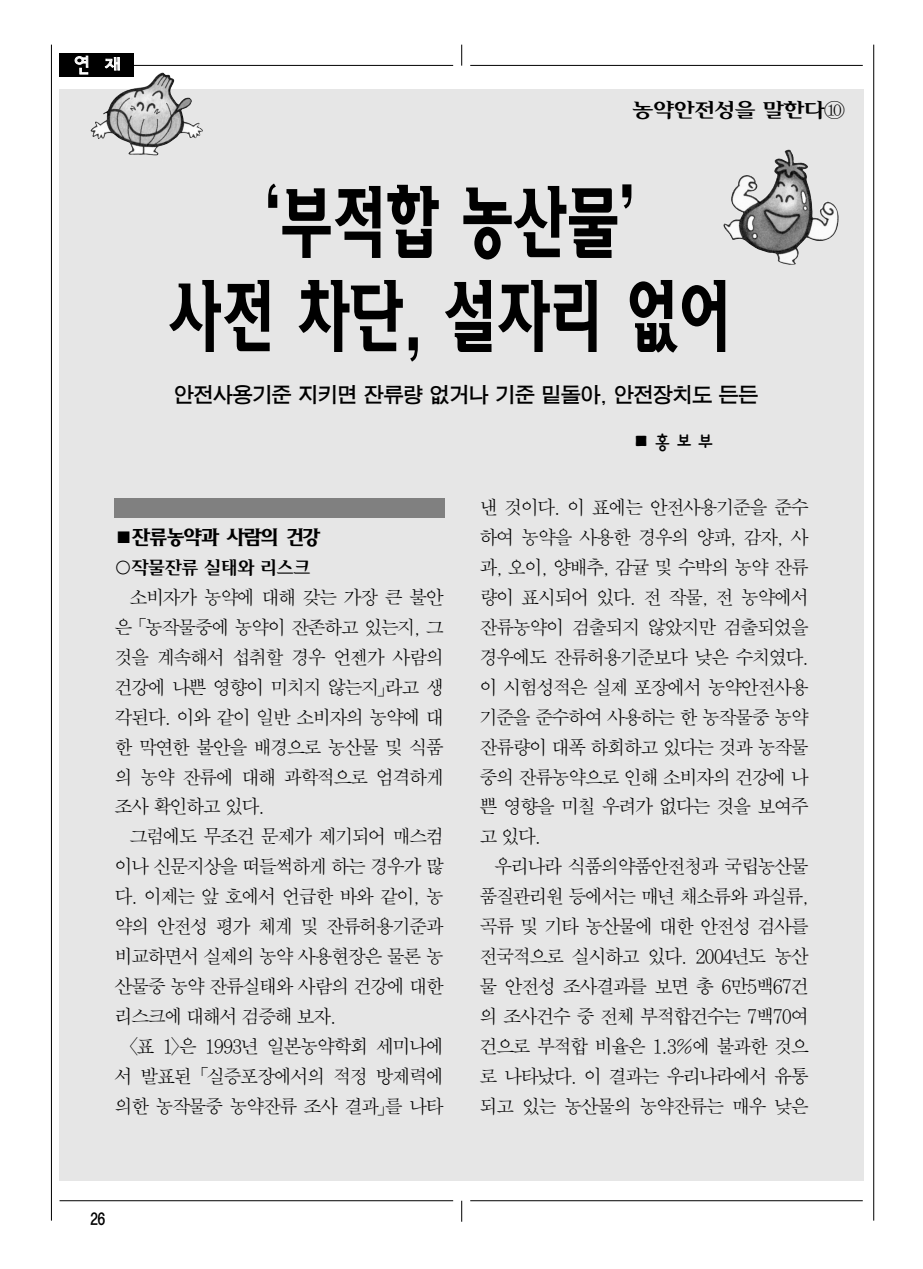
<style>
.page{position:relative;width:923px;height:1269px;background:#fff}
.page>*{position:absolute;margin:0;border:0;box-sizing:border-box;transform-origin:0 0}
.t1{font:78.4px/94px "Soma B";letter-spacing:-.04em;color:#000;text-align:center;scale:.7 1}
.t2{font:21px "SM Ago T";letter-spacing:-.07em;color:#000}
.t3{font:20.12px "Iris L";letter-spacing:-.075em;color:#000;scale:1.1 1}
.t4{font:19.25px/29.9px "SM Amu S";letter-spacing:-.12em;color:#000;text-align:justify}
.t5{font:19.25px "Gasi B";letter-spacing:-.105em;color:#000}
.t6{font:19.25px "Pino M";color:#fff;scale:1.1 1}
.t7{font:18.38px "Iris L";letter-spacing:-.075em;color:#000}
.t8{font:17.5px "Baek M";color:#000}
.t9{font:14px "Cstre L";color:#000;scale:.85 1}
</style>
<div class="page">
<div style="left:60px;top:89px;width:803px;height:1092px;background:#e6e6e6"></div>
<hr style="left:873px;top:45px;width:1px;height:1175px;background:#000">
<hr style="left:60px;top:65px;width:393px;height:1px;background:#000">
<hr style="left:470px;top:65px;width:392px;height:1px;background:#000">
<hr style="left:51px;top:45px;width:1px;height:1175px;background:#000">
<svg style="left:461px;top:45px;width:1px;height:21px"></svg>
<hr style="left:60px;top:1200px;width:393px;height:1px;background:#000">
<hr style="left:470px;top:1200px;width:392px;height:1px;background:#000">
<svg style="left:461px;top:1200px;width:1px;height:22px"></svg>
<div style="left:114px;top:498px;width:330px;height:20px;background:#808080"></div>
<div style="left:60px;top:53px;width:74px;height:24px;background:#000"></div>
<img style="left:90px;top:72px;width:113px;height:84px">
<img style="left:723px;top:149px;width:116px;height:116px">
<p class="t6" style="left:71px;top:56px;width:49px">연 재</p>
<p class="t3" style="left:631px;top:100px;width:196px">농약안전성을 말한다⑩</p>
<h1 class="t1" style="left:168px;top:179px;width:807px">‘부적합 농산물’ 사전 차단, 설자리 없어</h1>
<p class="t2" style="left:173px;top:385px;width:586px">안전사용기준 지키면 잔류량 없거나 기준 밑돌아, 안전장치도 든든</p>
<p class="t8" style="left:632px;top:435px;width:83px">■홍보부</p>
<p class="t5" style="left:114px;top:528px;width:208px">■잔류농약과 사람의 건강</p>
<p class="t7" style="left:114px;top:559px;width:198px">○작물잔류 실태와 리스크</p>
<p class="t4" style="left:114px;top:583px;width:331px;text-indent:15px">소비자가 농약에 대해 갖는 가장 큰 불안 은「농작물중에 농약이 잔존하고 있는지, 그 것을 계속해서 섭취할 경우 언젠가 사람의 건강에 나쁜 영향이 미치지 않는지」라고 생 각된다. 이와 같이 일반 소비자의 농약에 대 한 막연한 불안을 배경으로 농산물 및 식품 의 농약 잔류에 대해 과학적으로 엄격하게 조사 확인하고 있다.</p>
<p class="t4" style="left:114px;top:823px;width:331px;text-align:left;text-indent:15px">그럼에도 무조건 문제가 제기되어 매스컴 이나 신문지상을 떠들썩하게 하는 경우가 많 다. 이제는 앞 호에서 언급한 바와 같이, 농 약의 안전성 평가 체계 및 잔류허용기준과 비교하면서 실제의 농약 사용현장은 물론 농 산물중 농약 잔류실태와 사람의 건강에 대한 리스크에 대해서 검증해 보자.<br>〈표 1〉은 1993년 일본농약학회 세미나에 서 발표된「실증포장에서의 적정 방제력에 의한 농작물중 농약잔류 조사 결과」를 나타</p>
<p class="t4" style="left:479px;top:493px;width:331px">낸 것이다. 이 표에는 안전사용기준을 준수 하여 농약을 사용한 경우의 양파, 감자, 사 과, 오이, 양배추, 감귤 및 수박의 농약 잔류 량이 표시되어 있다. 전 작물, 전 농약에서 잔류농약이 검출되지 않았지만 검출되었을 경우에도 잔류허용기준보다 낮은 수치였다. 이 시험성적은 실제 포장에서 농약안전사용 기준을 준수하여 사용하는 한 농작물중 농약 잔류량이 대폭 하회하고 있다는 것과 농작물 중의 잔류농약으로 인해 소비자의 건강에 나 쁜 영향을 미칠 우려가 없다는 것을 보여주 고 있다.</p>
<p class="t4" style="left:479px;top:853px;width:331px;text-indent:15px">우리나라 식품의약품안전청과 국립농산물 품질관리원 등에서는 매년 채소류와 과실류, 곡류 및 기타 농산물에 대한 안전성 검사를 전국적으로 실시하고 있다. 2004년도 농산 물 안전성 조사결과를 보면 총 6만5백67건 의 조사건수 중 전체 부적합건수는 7백70여 건으로 부적합 비율은 1.3%에 불과한 것으 로 나타났다. 이 결과는 우리나라에서 유통 되고 있는 농산물의 농약잔류는 매우 낮은</p>
<p class="t9" style="left:89px;top:1212px;width:21px">26</p>
</div>
